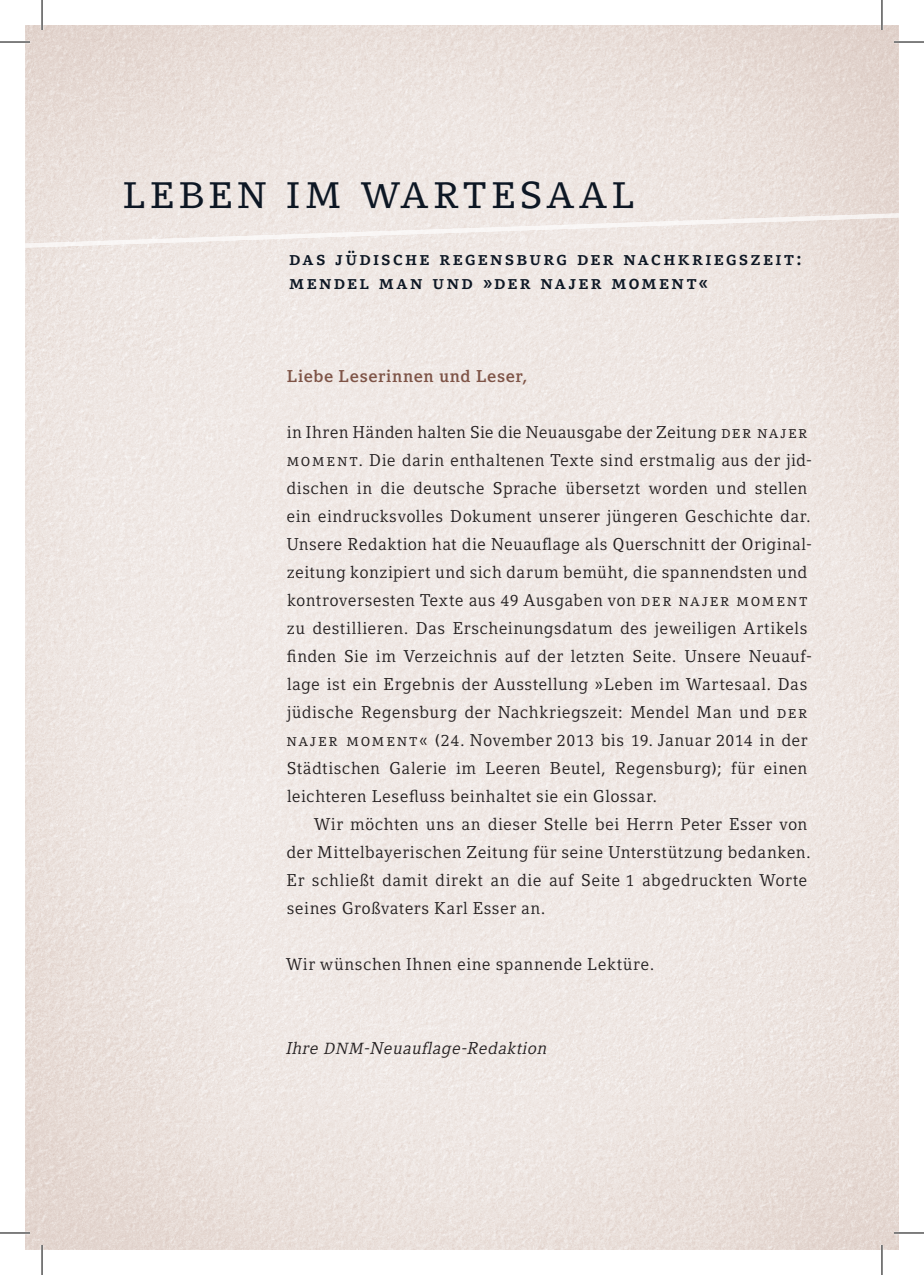
<style>
.page{position:relative;width:924px;height:1275px;background:#fff}
.page>*{position:absolute;margin:0;border:0;box-sizing:border-box;transform-origin:0 0}
.t1{font:49.4px "LMU Compatil Letter SC";letter-spacing:.07em;color:#0d1724}
.t2{font:18.6px/23.2px "LMU Compatil Letter SC Bold";letter-spacing:.125em;color:#0d1724}
.t3{font:17px/28px "LMU Compatil Letter";letter-spacing:.025em;color:#231f20}
.t4{font:italic 17px "LMU Compatil Letter";letter-spacing:.02em;color:#231f20}
.t5{font:700 17px "LMU Compatil Letter";letter-spacing:.035em;color:#7e5447}
.s1{font-family:"LMU Compatil Letter SC"}
.s2{font-size:16px}
</style>
<div class="page">
<img style="left:25px;top:25px;width:873px;height:1225px">
<img style="left:25px;top:213px;width:873px;height:35px">
<hr style="left:0;top:41px;width:30px;height:2px;background:#fff">
<hr style="left:893px;top:41px;width:30px;height:2px;background:#fff">
<hr style="left:0;top:1231px;width:30px;height:3px;background:#fff">
<hr style="left:893px;top:1231px;width:30px;height:3px;background:#fff">
<hr style="left:41px;top:0;width:2px;height:30px;background:#fff">
<hr style="left:41px;top:1245px;width:2px;height:30px;background:#fff">
<hr style="left:880px;top:0;width:2px;height:30px;background:#fff">
<hr style="left:880px;top:1245px;width:2px;height:30px;background:#fff">
<hr style="left:0;top:42px;width:30px;height:1px;background:#000">
<hr style="left:893px;top:42px;width:30px;height:1px;background:#000">
<hr style="left:0;top:1232px;width:30px;height:1px;background:#000">
<hr style="left:893px;top:1232px;width:30px;height:1px;background:#000">
<hr style="left:42px;top:0;width:1px;height:30px;background:#000">
<hr style="left:42px;top:1245px;width:1px;height:30px;background:#000">
<hr style="left:881px;top:0;width:1px;height:30px;background:#000">
<hr style="left:881px;top:1245px;width:1px;height:30px;background:#000">
<h1 class="t1" style="left:122px;top:162px;width:513px">leben im wartesaal</h1>
<p class="t2" style="left:289px;top:247px;width:513px">das jüdische regensburg der nachkriegszeit: mendel man und »der najer moment«</p>
<p class="t5" style="left:287px;top:366px;width:242px">Liebe Leserinnen und Leser,</p>
<p class="t3" style="left:286px;top:418px;width:527px">in Ihren Händen halten Sie die Neuausgabe der Zeitung <span class="s1">der najer moment</span>. Die darin enthaltenen Texte sind erstmalig aus der jid&shy;dischen in die deutsche Sprache übersetzt worden und stellen ein eindrucksvolles Dokument unserer jüngeren Geschichte dar.<br>Unsere Redaktion hat die Neuauflage als Querschnitt der Original&shy;zeitung konzipiert und sich darum bemüht, die spannendsten und kontroversesten Texte aus <span class="s2">49</span> Ausgaben von <span class="s1">der najer moment </span>zu destillieren. Das Erscheinungs datum des jeweiligen Artikels finden Sie im Verzeichnis auf der letzten Seite. Unsere Neuauf&shy;lage ist ein Ergebnis der Ausstellung » Leben im Wartesaal. Das jüdische Regensburg der Nachkriegszeit: Mendel Man und <span class="s1">der najer moment</span> « (<span class="s2">24</span>. Novem ber <span class="s2">2013</span> bis <span class="s2">19</span>. Januar <span class="s2">2014</span> in der Städtischen Galerie im Leeren Beutel, Regensburg); für einen leichteren Lesefluss beinhaltet sie ein Glossar.</p>
<p class="t3" style="left:286px;top:810px;width:526px;text-indent:28px">Wir möchten uns an dieser Stelle bei Herrn Peter Esser von der Mittelbayerischen Zeitung für seine Unterstützung bedanken.<br>Er schließt damit direkt an die auf Seite <span class="s2">1</span> abgedruckten Worte seines Großvaters Karl Esser an.</p>
<p class="t3" style="left:286px;top:950px;width:370px">Wir wünschen Ihnen eine spannende Lektüre.</p>
<p class="t4" style="left:285px;top:1038px;width:262px">Ihre <span class="s2">DNM</span>-Neuauflage-Redaktion</p>
</div>
